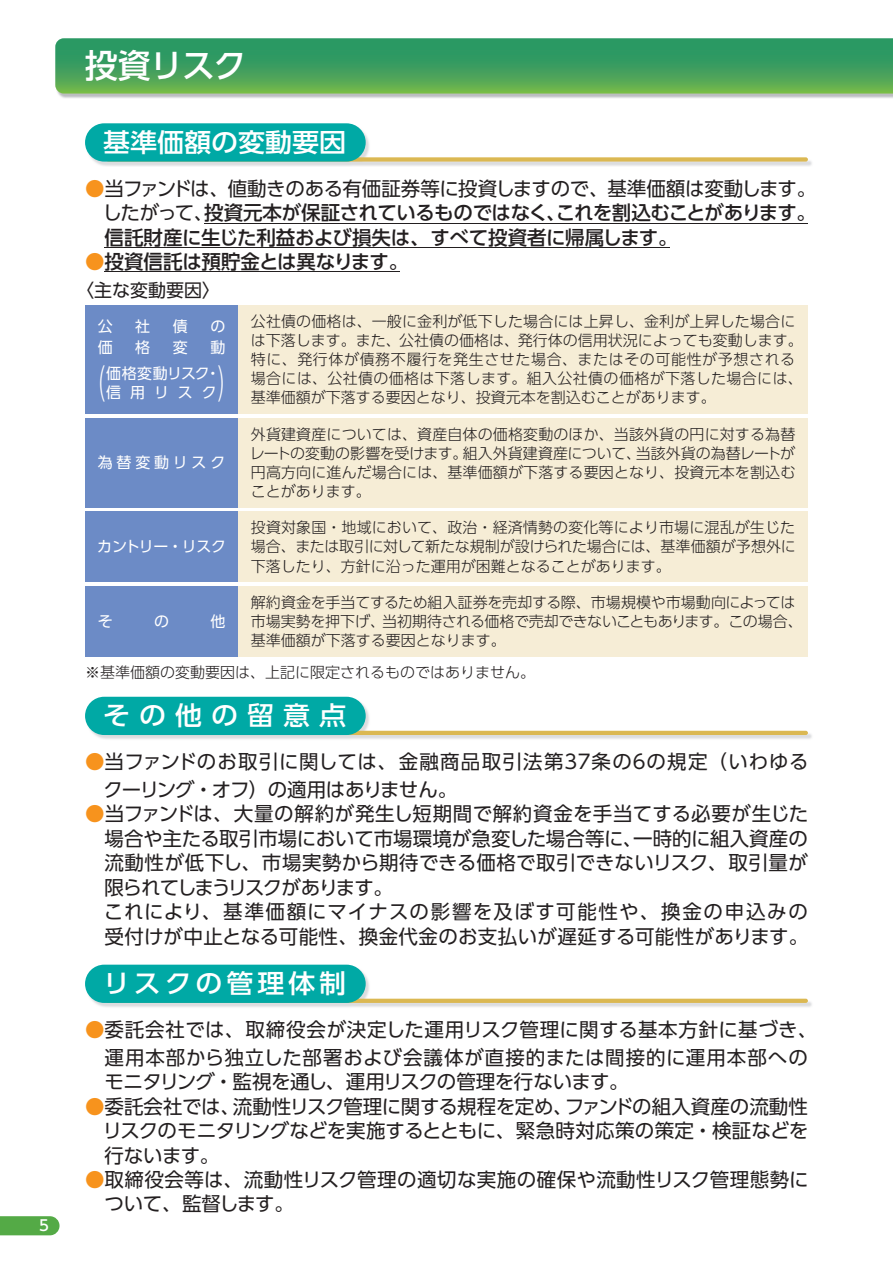
<style>
.page{position:relative;width:893px;height:1263px;background:#fff}
.page>*{position:absolute;margin:0;border:0;box-sizing:border-box;transform-origin:0 0}
.t1{font:300 38.25px "UD Shin Go Pro";color:#fff;scale:.5 1}
.t2{font:500 33px "UD Shin Go Pro";letter-spacing:-.03em;color:#fff}
.t3{font:500 25.65px "UD Shin Go Pro";color:#fff;scale:1.05 1}
.t4{font:500 25.65px "UD Shin Go Pro";letter-spacing:.145em;color:#fff;scale:1.05 1}
.t5{font:500 25.65px "UD Shin Go Pro";letter-spacing:.335em;color:#fff;scale:1.05 1}
.t6{font:19.5px/24.5px "UD Shin Go Pro";letter-spacing:.005em;color:#231f20;text-align:justify}
.t7{font:500 19.5px "UD Shin Go Pro";letter-spacing:-.015em;color:#231f20}
.t8{font:19.5px/27.6px "UD Shin Go Pro";letter-spacing:.04em;color:#231f20;text-align:center}
.t9{font:19.5px/27.6px "UD Shin Go Pro";letter-spacing:.035em;color:#231f20}
.t10{font:19.5px "UD Shin Go Pro";letter-spacing:-.025em;color:#231f20}
.t11{font:19.5px "UD Shin Go Pro";letter-spacing:.075em;color:#231f20}
.t12{font:19.5px "UD Shin Go Pro";letter-spacing:-.03em;color:#231f20}
.t13{font:19.5px "UD Shin Go Pro";letter-spacing:-.085em;color:#231f20}
.t14{font:18px "UD Shin Go Pro";color:#231f20}
.t15{font:300 15px/19.2px "UD Shin Go Pro";color:#231f20}
.t16{font:15px "UD Shin Go Pro";letter-spacing:.035em;color:#fff}
.t17{font:15px/25.5px "UD Shin Go Pro";letter-spacing:-.005em;color:#fff}
.t18{font:15px "UD Shin Go Pro";letter-spacing:-.03em;color:#fff}
.t19{font:15px "UD Shin Go Pro";letter-spacing:.25em;color:#fff}
.t20{font:500 14.85px "UD Shin Go Pro";color:#fff}
.s1{color:#f7931d}
.s2{font-weight:400}
.s3{font-weight:400;color:#f7931d}
</style>
<div class="page">
<svg style="left:0;top:1216px;width:60px;height:19px"></svg>
<hr style="left:204px;top:223px;width:604px;height:1px;background:#231f20">
<hr style="left:105px;top:247px;width:565px;height:1px;background:#231f20">
<hr style="left:105px;top:271px;width:295px;height:1px;background:#231f20">
<img style="left:86px;top:125px;width:726px;height:41px">
<div style="left:106px;top:157px;width:702px;height:5px;background:#dbb852;border-radius:2px"></div>
<div style="left:85px;top:123px;width:281px;height:39px;background:#00a9a5;border-radius:19px"></div>
<div style="left:85px;top:305px;width:153px;height:109px;background:#6c8bc6"></div>
<div style="left:238px;top:305px;width:570px;height:109px;background:#f6edd6"></div>
<div style="left:85px;top:418px;width:153px;height:89px;background:#6c8bc6"></div>
<div style="left:238px;top:418px;width:570px;height:89px;background:#f6edd6"></div>
<div style="left:85px;top:511px;width:153px;height:71px;background:#6c8bc6"></div>
<div style="left:238px;top:511px;width:570px;height:71px;background:#f6edd6"></div>
<div style="left:85px;top:586px;width:153px;height:70px;background:#6c8bc6"></div>
<div style="left:238px;top:586px;width:570px;height:70px;background:#f6edd6"></div>
<img style="left:86px;top:698px;width:726px;height:41px">
<hr style="left:106px;top:731px;width:702px;height:4px;background:#dbb852;border-radius:2px">
<div style="left:85px;top:697px;width:281px;height:38px;background:#00a9a5;border-radius:19px"></div>
<img style="left:86px;top:966px;width:726px;height:41px">
<hr style="left:106px;top:999px;width:702px;height:4px;background:#dbb852;border-radius:2px">
<div style="left:85px;top:965px;width:281px;height:38px;background:#00a9a5;border-radius:19px"></div>
<svg style="left:55px;top:38px;width:838px;height:56px;background:#44a25d"></svg>
<p class="t20" style="left:39px;top:1214px;width:11px">5</p>
<h2 class="t2" style="left:85px;top:39px;width:163px">投資リスク</h2>
<h3 class="t3" style="left:103px;top:121px;width:233px">基準価額の変動要因</h3>
<h3 class="t10" style="left:85px;top:173px;width:733px"><span class="s1">●</span>当ファンドは、値動きのある有価証券等に投資しますので、基準価額は変動します。</h3>
<h3 class="t7" style="left:85px;top:197px;width:732px"><span class="s2">　したがって、</span>投資元本が保証されているものではなく、これを割込むことがあります。</h3>
<h3 class="t7" style="left:105px;top:221px;width:575px">信託財産に生じた利益および損失は、すべて投資者に帰属します。</h3>
<h3 class="t7" style="left:85px;top:246px;width:325px"><span class="s3">●</span>投資信託は預貯金とは異なります。</h3>
<p class="t14" style="left:76px;top:275px;width:145px">〈主な変動要因〉</p>
<p class="t16" style="left:98px;top:314px;width:16px">公</p>
<p class="t16" style="left:135px;top:314px;width:16px">社</p>
<p class="t16" style="left:173px;top:314px;width:16px">債</p>
<p class="t16" style="left:210px;top:314px;width:16px">の</p>
<p class="t16" style="left:98px;top:335px;width:16px">価</p>
<p class="t16" style="left:135px;top:335px;width:16px">格</p>
<p class="t16" style="left:173px;top:335px;width:16px">変</p>
<p class="t15" style="left:251px;top:311px;width:553px">公社債の価格は、一般に金利が低下した場合には上昇し、金利が上昇した場合には下落します。また、公社債の価格は、発行体の信用状況によっても変動します。特に、発行体が債務不履行を発生させた場合、またはその可能性が予想される場合には、公社債の価格は下落します。組入公社債の価格が下落した場合には、基準価額が下落する要因となり、投資元本を割込むことがあります。</p>
<p class="t17" style="left:106px;top:334px;width:121px;text-indent:104px">動価格変動リスク・</p>
<h1 class="t1" style="left:86px;top:352px;width:40px">（</h1>
<h1 class="t1" style="left:218px;top:352px;width:40px">）</h1>
<p class="t16" style="left:106px;top:380px;width:112px">信用リスク</p>
<p class="t19" style="left:98px;top:450px;width:129px">為替変動リスク</p>
<p class="t18" style="left:97px;top:534px;width:130px">カントリー・リスク</p>
<p class="t15" style="left:250px;top:424px;width:547px;text-align:justify">外貨建資産については、資産自体の価格変動のほか、当該外貨の円に対する為替レートの変動の影響を受けます。組入外貨建資産について、当該外貨の為替レートが円高方向に進んだ場合には、基準価額が下落する要因となり、投資元本を割込むことがあります。</p>
<p class="t15" style="left:251px;top:517px;width:546px;text-align:justify">投資対象国・地域において、政治・経済情勢の変化等により市場に混乱が生じた場合、または取引に対して新たな規制が設けられた場合には、基準価額が予想外に下落したり、方針に沿った運用が困難となることがあります。</p>
<p class="t15" style="left:251px;top:592px;width:553px">解約資金を手当てするため組入証券を売却する際、市場規模や市場動向によっては市場実勢を押下げ、当初期待される価格で売却できないこともあります。この場合、基準価額が下落する要因となります。</p>
<p class="t15" style="left:85px;top:662px;width:451px">※基準価額の変動要因は、上記に限定されるものではありません。</p>
<h3 class="t5" style="left:103px;top:695px;width:233px">その他の留意点</h3>
<h3 class="t9" style="left:103px;top:747px;width:707px;text-indent:-18px"><span class="s1">●</span> 当ファンドのお取引に関しては、金融商品取引法第37条の6の規定（いわゆるクーリング・オフ）の適用はありません。</h3>
<h3 class="t6" style="left:85px;top:801px;width:725px"><span class="s1">●</span>当ファンドは、大量の解約が発生し短期間で解約資金を手当てする必要が生じた</h3>
<h3 class="t6" style="left:105px;top:825px;width:705px">場合や主たる取引市場において市場環境が急変した場合等に、一時的に組入資産の</h3>
<h3 class="t6" style="left:105px;top:850px;width:705px">流動性が低下し、市場実勢から期待できる価格で取引できないリスク、取引量が</h3>
<h3 class="t13" style="left:105px;top:871px;width:290px">限られてしまうリスクがあります。</h3>
<h3 class="t11" style="left:85px;top:896px;width:724px">　これにより、基準価額にマイナスの影響を及ぼす可能性や、換金の申込みの</h3>
<h3 class="t6" style="left:105px;top:923px;width:705px">受付けが中止となる可能性、換金代金のお支払いが遅延する可能性があります。</h3>
<h3 class="t4" style="left:103px;top:963px;width:233px">リスクの管理体制</h3>
<h3 class="t8" style="left:85px;top:1015px;width:734px"><span class="s1">●</span> 委託会社では、取締役会が決定した運用リスク管理に関する基本方針に基づき、運用本部から独立した部署および会議体が直接的または間接的に運用本部への</h3>
<h3 class="t12" style="left:104px;top:1066px;width:526px">モニタリング・監視を通し、運用リスクの管理を行ないます。</h3>
<h3 class="t6" style="left:103px;top:1093px;width:707px;text-indent:-18px"><span class="s1">●</span> 委託会社では、流動性リスク管理に関する規程を定め、ファンドの組入資産の流動性リスクのモニタリングなどを実施するとともに、緊急時対応策の策定・検証などを行ないます。</h3>
<h3 class="t6" style="left:104px;top:1167px;width:706px;text-indent:-19px"><span class="s1">●</span> 取締役会等は、流動性リスク管理の適切な実施の確保や流動性リスク管理態勢について、監督します。</h3>
<p class="t16" style="left:98px;top:609px;width:16px">そ</p>
<p class="t16" style="left:154px;top:609px;width:16px">の</p>
<p class="t16" style="left:210px;top:609px;width:16px">他</p>
</div>
